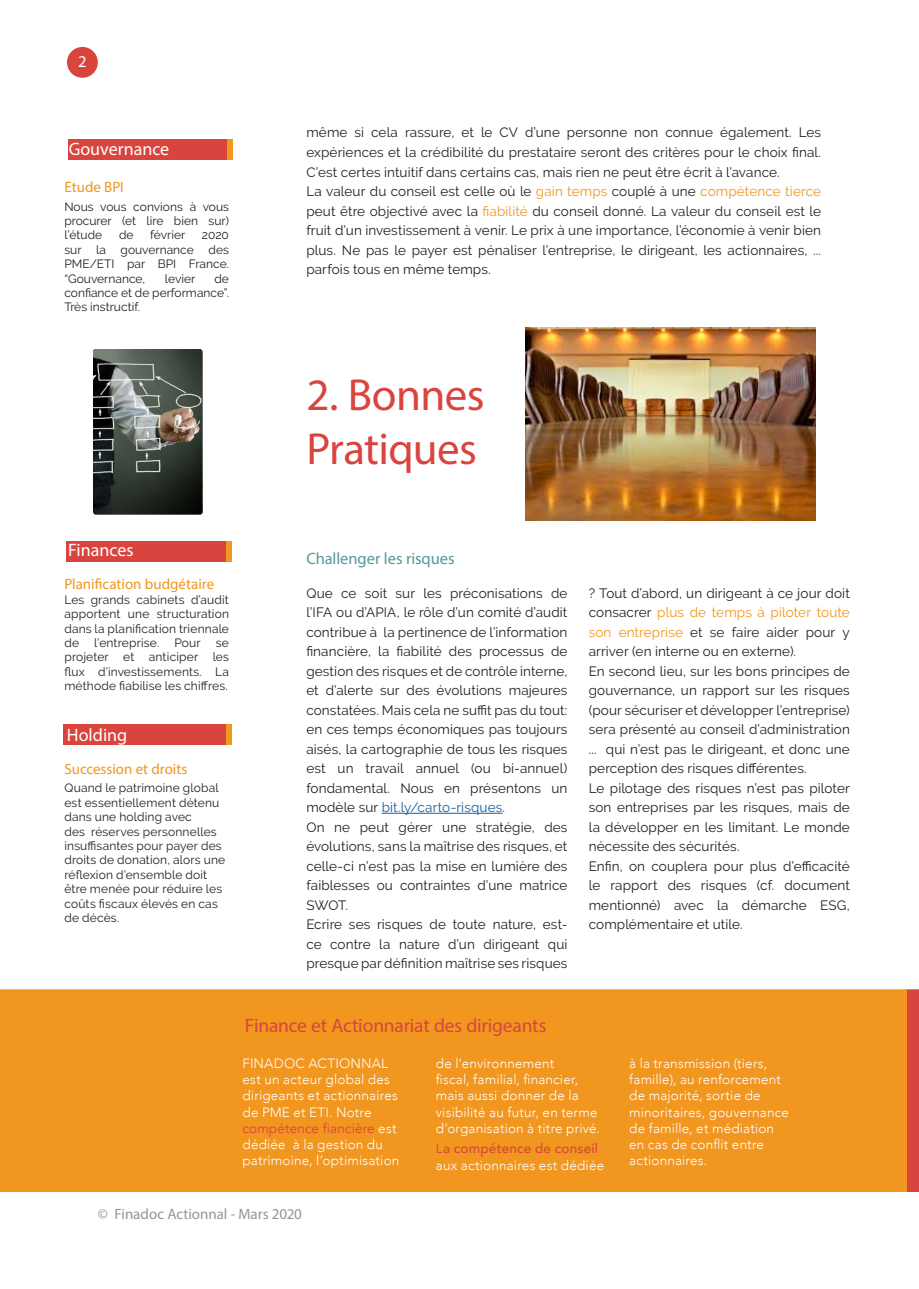
<style>
.page{position:relative;width:919px;height:1289px;background:#fff}
.page>*{position:absolute;margin:0;border:0;box-sizing:border-box;transform-origin:0 0}
.t1{font:45px/54px "Myriad Pro";letter-spacing:-.015em;color:#da443f}
.t2{font:19.5px "Myriad Pro";letter-spacing:-.01em;color:#da443f}
.Box01-Title-TOP{font:18px "Myriad Pro";color:#fff}
.t3{font:16.5px "Myriad Pro";color:#55999b}
.Box01-Title{font:15px "Myriad Pro";color:#f1961f}
.Fotolia_W{font:15px "Myriad Pro";color:#939598}
.Body_Text{font:13.5px/19.5px "Raleway";letter-spacing:.01em;color:#231f20;text-align:justify}
.t4{font:300 13.5px/16.2px "Avenir";letter-spacing:.015em;color:#fff}
.Box01-Title-2{font:12px/14.4px "Raleway";letter-spacing:.01em;color:#231f20;text-align:justify}
.s1{color:#f1961f}
.s2{color:#175d9e}
.s3{font-weight:400;color:#da443f}
.s4{color:#da443f}
.s5{font-weight:500;color:#da443f}
</style>
<div class="page">
<div style="left:68px;top:139px;width:165px;height:20px;background:#da443f"></div>
<div style="left:227px;top:139px;width:6px;height:20px;background:#f1961f"></div>
<div style="left:66px;top:541px;width:165px;height:20px;background:#da443f"></div>
<div style="left:226px;top:541px;width:5px;height:20px;background:#f1961f"></div>
<div style="left:63px;top:724px;width:165px;height:20px;background:#da443f"></div>
<div style="left:226px;top:724px;width:5px;height:20px;background:#f1961f"></div>
<div style="left:67px;top:47px;width:31px;height:31px;background:#da443f;border-radius:50%"></div>
<svg style="left:906px;top:989px;width:12px;height:202px;background:#db4b3c"></svg>
<div style="left:1px;top:990px;width:905px;height:201px;background:#f1961f"></div>
<div style="left:0;top:989px;width:906px;height:202px;border:2px solid #f1961f"></div>
<hr style="left:381px;top:813px;width:121px;height:1px;background:#175d9e">
<img style="left:526px;top:328px;width:289px;height:192px">
<img style="left:93px;top:349px;width:110px;height:165px">
<p class="Box01-Title-TOP" style="left:69px;top:137px;width:102px">Gouvernance</p>
<p class="Box01-Title" style="left:64px;top:178px;width:61px">Etude BPI</p>
<p class="Box01-Title-2" style="left:64px;top:199px;width:166px">Nous vous convions à vous procurer (et lire bien sur) l’étude</p>
<p class="Box01-Title-2" style="left:119px;top:228px;width:16px">de</p>
<p class="Box01-Title-2" style="left:150px;top:228px;width:37px">février</p>
<p class="Box01-Title-2" style="left:64px;top:228px;width:166px;text-indent:137px">2020 sur la gouvernance des PME/ETI par BPI France. “Gouvernance,</p>
<p class="Box01-Title-2" style="left:64px;top:271px;width:166px;text-align:right">de<br>confiance et de performance”.</p>
<p class="Box01-Title-2" style="left:64px;top:300px;width:77px">Très instructif.</p>
<p class="Box01-Title-2" style="left:165px;top:271px;width:32px">levier</p>
<p class="Body_Text" style="left:306px;top:123px;width:516px">même si cela rassure, et le CV d’une personne non connue également. Les expériences et la crédibilité du prestataire seront des critères pour le choix final.<br>C’est certes intuitif dans certains cas, mais rien ne peut être écrit à l’avance.</p>
<p class="Body_Text" style="left:306px;top:181px;width:516px">La valeur du conseil est celle où le <span class="s1">gain temps</span> couplé à une <span class="s1">compétence tierce </span>peut être objectivé avec la <span class="s1">fiabilité</span> du conseil donné. La valeur du conseil est le fruit d’un investissement à venir. Le prix à une importance, l’économie à venir bien plus. Ne pas le payer est pénaliser l’entreprise, le dirigeant, les actionnaires, ... parfois tous en même temps.</p>
<p class="t1" style="left:306px;top:367px;width:180px">2. Bonnes<br>Pratiques</p>
<p class="Box01-Title-TOP" style="left:68px;top:539px;width:67px">Finances</p>
<p class="Box01-Title" style="left:64px;top:575px;width:151px">Planification budgétaire</p>
<p class="Box01-Title-2" style="left:64px;top:592px;width:166px">Les grands cabinets d’audit apportent une structuration dans la planification triennale de</p>
<p class="Box01-Title-2" style="left:94px;top:635px;width:67px">l’entreprise.</p>
<p class="Box01-Title-2" style="left:174px;top:635px;width:28px">Pour</p>
<p class="Box01-Title-2" style="left:64px;top:635px;width:166px;text-indent:151px">se projeter et anticiper les flux d’investissements. La méthode fiabilise les chiffres.</p>
<p class="Box01-Title-TOP" style="left:67px;top:723px;width:62px">Holding</p>
<p class="Box01-Title" style="left:64px;top:759px;width:125px">Succession et droits</p>
<p class="Box01-Title-2" style="left:64px;top:780px;width:162px;text-align:left">Quand le patrimoine global est essentiellement détenu dans une holding avec<br>des réserves personnelles insuffisantes pour payer des droits de donation, alors une réflexion d’ensemble doit être menée pour réduire les coûts fiscaux élevés en cas de décès.</p>
<p class="t3" style="left:306px;top:548px;width:150px">Challenger les risques</p>
<p class="Body_Text" style="left:306px;top:583px;width:262px">Que ce soit sur les préconisations de l’IFA ou d’APIA, le rôle d’un comité d’audit contribue à la pertinence de l’information financière, la fiabilité des processus de gestion des risques et de contrôle interne, et d’alerte sur des évolutions majeures constatées. Mais cela ne suffit pas du tout: en ces temps économiques pas toujours aisés, la cartographie de tous les risques est un travail annuel (ou bi-annuel) fondamental. Nous en présentons un modèle sur <span class="s2">bit.ly/carto-risques</span>.</p>
<p class="Body_Text" style="left:306px;top:817px;width:262px">On ne peut gérer une stratégie, des évolutions, sans la maîtrise des risques, et celle-ci n’est pas la mise en lumière des faiblesses ou contraintes d’une matrice SWOT.</p>
<p class="Body_Text" style="left:306px;top:914px;width:262px">Ecrire ses risques de toute nature, est&shy;ce contre la nature d’un dirigeant qui presque par définition maîtrise ses risques</p>
<p class="Body_Text" style="left:588px;top:583px;width:262px">? Tout d’abord, un dirigeant à ce jour doit consacrer <span class="s1">plus de temps à piloter toute son entreprise</span> et se faire aider pour y arriver (en interne ou en externe).</p>
<p class="Body_Text" style="left:588px;top:661px;width:262px">En second lieu, sur les bons principes de gouvernance, un rapport sur les risques (pour sécuriser et développer l’entreprise) sera présenté au conseil d’administration ... qui n’est pas le dirigeant, et donc une perception des risques différentes.</p>
<p class="Body_Text" style="left:588px;top:778px;width:262px">Le pilotage des risques n’est pas piloter son entreprises par les risques, mais de la développer en les limitant. Le monde nécessite des sécurités.</p>
<p class="Body_Text" style="left:588px;top:856px;width:262px">Enfin, on couplera pour plus d’efficacité le rapport des risques (cf. document mentionné) avec la démarche ESG, complémentaire et utile.</p>
<p class="t2" style="left:245px;top:1013px;width:303px">Finance et Actionnariat des dirigeants</p>
<p class="t4" style="left:242px;top:1055px;width:158px">FINADOC ACTIONNAL est un acteur global des dirigeants et actionnaires de PME et ETI. Notre <span class="s3">compétence fiancière</span> est dédiée à la gestion du patrimoine, l’optimisation</p>
<p class="t4" style="left:436px;top:1055px;width:166px">de l’environnement<br>fiscal, familial, financier, mais aussi donner de la visibilité au futur, en terme d’organisation à titre privé.</p>
<p class="t4" style="left:436px;top:1140px;width:170px"><span class="s4">L</span><span class="s5">a compétence de conseil </span>aux actionnaires est dédiée</p>
<p class="t4" style="left:629px;top:1055px;width:161px">à la transmission (tiers, famille), au renforcement de majorité, sortie de minoritaires, gouvernance de famille, et médiation en cas de conflit entre actionnaires.</p>
<p class="Fotolia_W" style="left:98px;top:1205px;width:206px">© Finadoc Actionnal - Mars 2020</p>
</div>
